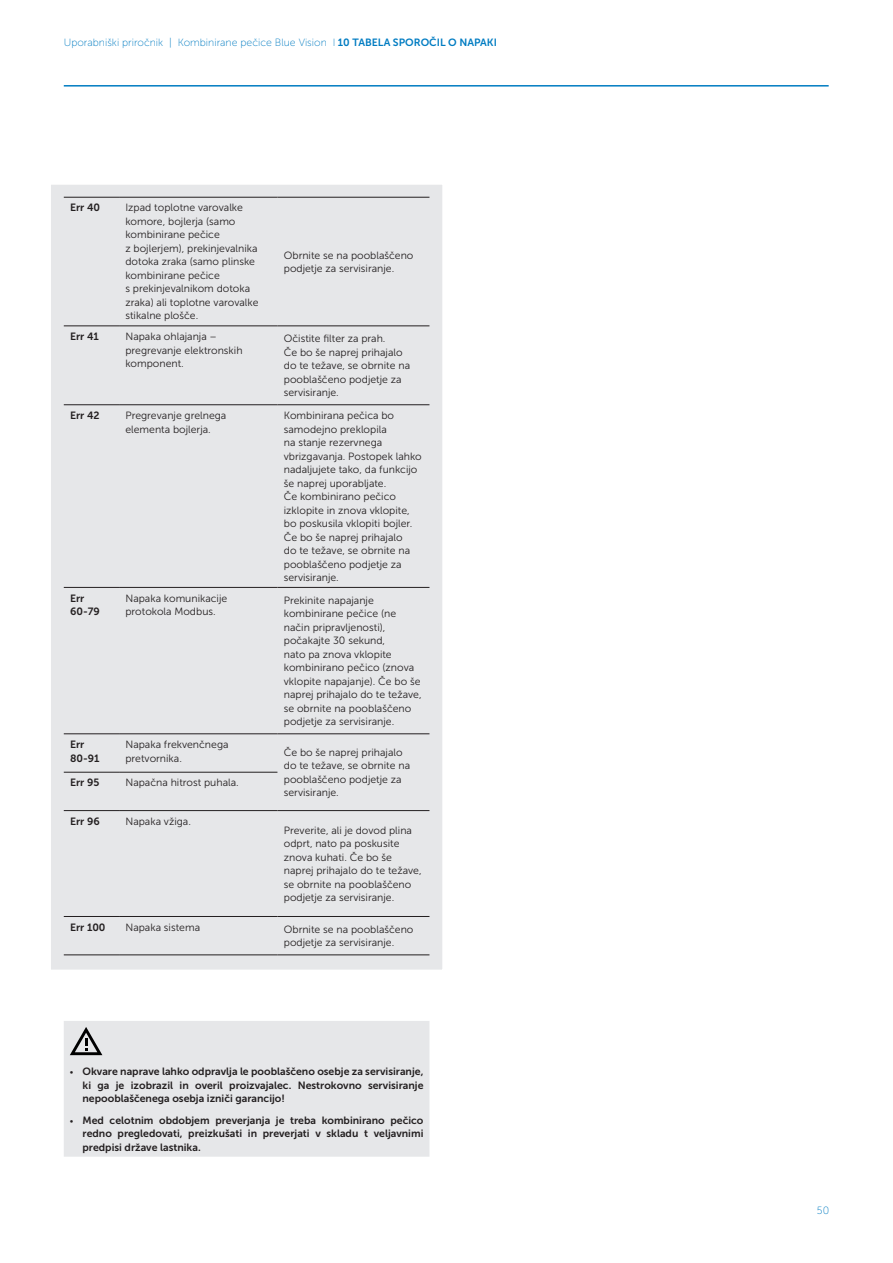
<style>
.page{position:relative;width:893px;height:1263px;background:#fff}
.page>*{position:absolute;margin:0;border:0;box-sizing:border-box;transform-origin:0 0}
.Text-Tabulka{font:10.5px/13.5px "Museo Sans 300";color:#231f20}
.Text-Tabulka-2{font:10.5px/13.5px "Museo Sans 700";color:#231f20;text-align:justify}
.Zahlavi_zapati{font:10.5px "Museo Sans 100";color:#007cc2}
.s1{font-family:"Museo Sans 700"}
.s2{font-family:"Museo Sans 300";font-size:9px}
</style>
<div class="page">
<hr style="left:64px;top:85px;width:765px;height:2px;background:#007cc2">
<div style="left:47px;top:180px;width:399px;height:794px;background:#e6e7e9;border:4px solid #fff"></div>
<hr style="left:64px;top:197px;width:55px;height:1px;background:#231f20">
<hr style="left:119px;top:197px;width:158px;height:1px;background:#231f20">
<hr style="left:277px;top:197px;width:152px;height:1px;background:#231f20">
<hr style="left:64px;top:326px;width:55px;height:1px;background:#231f20">
<hr style="left:119px;top:326px;width:158px;height:1px;background:#231f20">
<hr style="left:277px;top:326px;width:152px;height:1px;background:#231f20">
<hr style="left:64px;top:404px;width:55px;height:1px;background:#231f20">
<hr style="left:119px;top:404px;width:158px;height:1px;background:#231f20">
<hr style="left:277px;top:404px;width:152px;height:1px;background:#231f20">
<hr style="left:64px;top:587px;width:55px;height:1px;background:#231f20">
<hr style="left:119px;top:587px;width:158px;height:1px;background:#231f20">
<hr style="left:277px;top:587px;width:152px;height:1px;background:#231f20">
<hr style="left:64px;top:733px;width:55px;height:1px;background:#231f20">
<hr style="left:119px;top:733px;width:158px;height:1px;background:#231f20">
<hr style="left:64px;top:772px;width:55px;height:1px;background:#231f20">
<hr style="left:119px;top:772px;width:158px;height:1px;background:#231f20">
<hr style="left:64px;top:810px;width:55px;height:1px;background:#231f20">
<hr style="left:119px;top:810px;width:158px;height:1px;background:#231f20">
<hr style="left:277px;top:810px;width:152px;height:1px;background:#231f20">
<hr style="left:64px;top:916px;width:55px;height:1px;background:#231f20">
<hr style="left:119px;top:916px;width:158px;height:1px;background:#231f20">
<hr style="left:277px;top:916px;width:152px;height:1px;background:#231f20">
<hr style="left:64px;top:954px;width:55px;height:1px;background:#231f20">
<hr style="left:119px;top:954px;width:158px;height:1px;background:#231f20">
<hr style="left:277px;top:954px;width:152px;height:1px;background:#231f20">
<hr style="left:277px;top:733px;width:152px;height:1px;background:#231f20">
<div style="left:64px;top:1021px;width:365px;height:136px;background:#e6e7e9"></div>
<svg style="left:70px;top:1027px;width:32px;height:28px"></svg>
<p class="Zahlavi_zapati" style="left:64px;top:37px;width:435px">Uporabniški priročnik | Kombinirane pečice Blue Vision I <span class="s1">10 TABELA SPOROČIL O NAPAKI</span></p>
<p class="Text-Tabulka-2" style="left:70px;top:201px;width:31px">Err 40</p>
<p class="Text-Tabulka" style="left:125px;top:201px;width:135px">Izpad toplotne varovalke komore, bojlerja (samo kombinirane pečice<br>z bojlerjem), prekinjevalnika dotoka zraka (samo plinske kombinirane pečice<br>s prekinjevalnikom dotoka zraka) ali toplotne varovalke stikalne plošče.</p>
<p class="Text-Tabulka" style="left:284px;top:248px;width:131px">Obrnite se na pooblaščeno podjetje za servisiranje.</p>
<p class="Text-Tabulka-2" style="left:70px;top:330px;width:30px">Err 41</p>
<p class="Text-Tabulka" style="left:125px;top:330px;width:119px">Napaka ohlajanja – pregrevanje elektronskih komponent.</p>
<p class="Text-Tabulka" style="left:284px;top:332px;width:128px">Očistite filter za prah.<br>Če bo še naprej prihajalo do te težave, se obrnite na pooblaščeno podjetje za servisiranje.</p>
<p class="Text-Tabulka-2" style="left:70px;top:409px;width:31px">Err 42</p>
<p class="Text-Tabulka" style="left:125px;top:409px;width:102px">Pregrevanje grelnega elementa bojlerja.</p>
<p class="Text-Tabulka" style="left:284px;top:409px;width:139px">Kombinirana pečica bo samodejno preklopila<br>na stanje rezervnega vbrizgavanja. Postopek lahko nadaljujete tako, da funkcijo še naprej uporabljate.<br>Če kombinirano pečico izklopite in znova vklopite, bo poskusila vklopiti bojler.<br>Če bo še naprej prihajalo<br>do te težave, se obrnite na pooblaščeno podjetje za servisiranje.</p>
<p class="Text-Tabulka-2" style="left:70px;top:591px;width:16px">Err</p>
<p class="Text-Tabulka-2" style="left:70px;top:605px;width:31px">60-79</p>
<p class="Text-Tabulka" style="left:125px;top:591px;width:103px">Napaka komunikacije protokola Modbus.</p>
<p class="Text-Tabulka" style="left:284px;top:593px;width:139px">Prekinite napajanje kombinirane pečice (ne način pripravljenosti), počakajte 30 sekund,<br>nato pa znova vklopite kombinirano pečico (znova vklopite napajanje). Če bo še naprej prihajalo do te težave, se obrnite na pooblaščeno podjetje za servisiranje.</p>
<p class="Text-Tabulka-2" style="left:70px;top:738px;width:16px">Err</p>
<p class="Text-Tabulka-2" style="left:70px;top:751px;width:31px">80-91</p>
<p class="Text-Tabulka" style="left:125px;top:738px;width:105px">Napaka frekvenčnega pretvornika.</p>
<p class="Text-Tabulka" style="left:284px;top:746px;width:128px">Če bo še naprej prihajalo do te težave, se obrnite na pooblaščeno podjetje za servisiranje.</p>
<p class="Text-Tabulka-2" style="left:70px;top:776px;width:31px">Err 95</p>
<p class="Text-Tabulka" style="left:125px;top:776px;width:115px">Napačna hitrost puhala.</p>
<p class="Text-Tabulka-2" style="left:70px;top:814px;width:31px">Err 96</p>
<p class="Text-Tabulka" style="left:125px;top:814px;width:67px">Napaka vžiga.</p>
<p class="Text-Tabulka" style="left:284px;top:823px;width:139px">Preverite, ali je dovod plina odprt, nato pa poskusite znova kuhati. Če bo še naprej prihajalo do te težave, se obrnite na pooblaščeno podjetje za servisiranje.</p>
<p class="Text-Tabulka-2" style="left:70px;top:920px;width:37px">Err 100</p>
<p class="Text-Tabulka" style="left:125px;top:920px;width:76px">Napaka sistema</p>
<p class="Text-Tabulka" style="left:284px;top:922px;width:131px">Obrnite se na pooblaščeno podjetje za servisiranje.</p>
<p class="Text-Tabulka-2" style="left:83px;top:1065px;width:342px;text-indent:-13px"><span class="s2">•</span> Okvare naprave lahko odpravlja le pooblaščeno osebje za servisiranje, ki ga je izobrazil in overil proizvajalec. Nestrokovno servisiranje nepooblaščenega osebja izniči garancijo!</p>
<p class="Text-Tabulka-2" style="left:83px;top:1113px;width:342px;text-indent:-13px"><span class="s2">•</span> Med celotnim obdobjem preverjanja je treba kombinirano pečico redno pregledovati, preizkušati in preverjati v skladu t veljavnimi predpisi države lastnika.</p>
<p class="Zahlavi_zapati" style="left:817px;top:1204px;width:14px">50</p>
</div>
